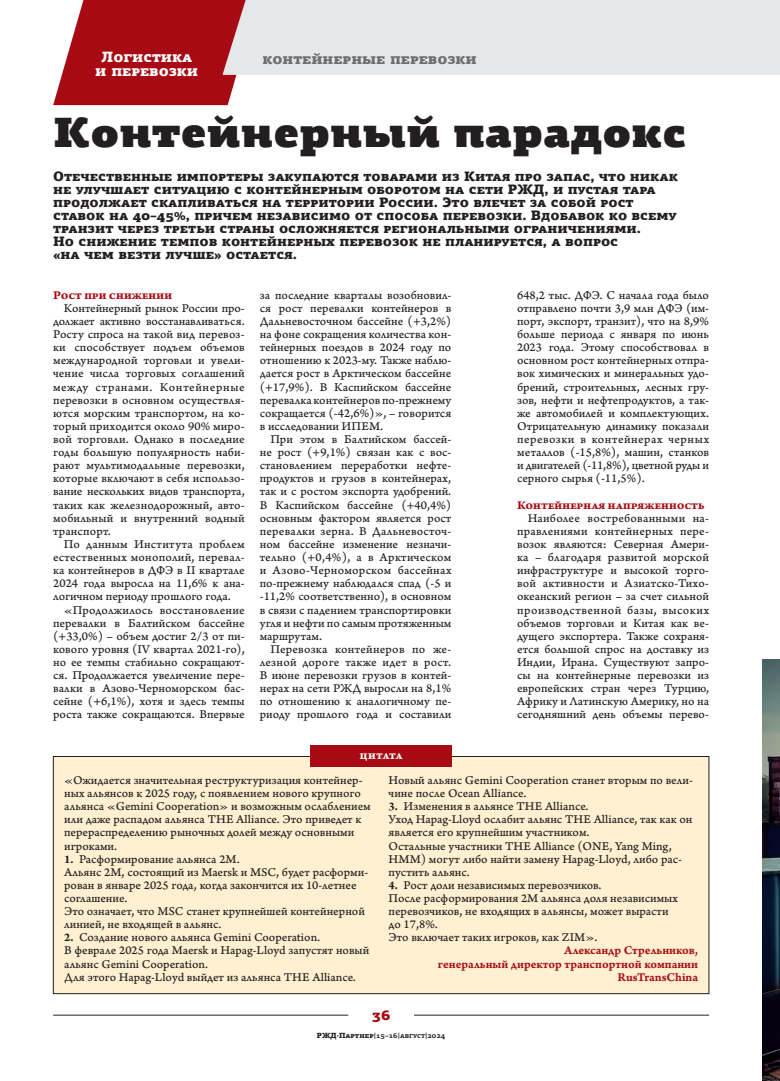
<style>
.page{position:relative;width:780px;height:1081px;background:#fff}
.page>*{position:absolute;margin:0;border:0;box-sizing:border-box;transform-origin:0 0}
.t1{font:900 42.5px "PF Agora Slab Pro";color:#231f20}
.t2{font:900 15px "PF Agora Slab Pro";color:#6d6e71}
.t3{font:900 15px/13.8px "PF Agora Slab Pro";color:#fff;text-align:center}
.t4{font:900 15px "PF Agora Slab Pro";color:#a70a12}
.t5{font:900 13.75px/13.1px "PF Agora Slab Pro";color:#231f20}
.t6{font:12.5px/13.1px "Arno Pro Caption";color:#231f20;text-align:justify}
.t7{font:12.5px/13.1px "Arno Pro Smbd Caption";letter-spacing:-.005em;color:#a70a12;text-align:right}
.t8{font:12.5px "Arno Pro Bold Caption";letter-spacing:-.025em;color:#a70a12}
.t9{font:12.5px "Arno Pro Bold Caption";letter-spacing:-.04em;color:#fff}
.t10{font:700 7.5px "PF Agora Slab Pro";color:#231f20}
.s1{font-family:"Arno Pro";font-weight:700}
.s2{font-weight:900}
</style>
<div class="page">
<svg style="left:53px;top:0;width:184px;height:105px;background:#af2128"></svg>
<div style="left:222px;top:0;width:540px;height:75px;background:#e6e7e9"></div>
<hr style="left:53px;top:1015px;width:295px;height:1px;background:#231f20">
<hr style="left:414px;top:1015px;width:295px;height:1px;background:#231f20">
<div style="left:762px;top:0;width:18px;height:75px;background:#e6e7e9"></div>
<div style="left:53px;top:756px;width:656px;height:237px;background:#fef0d0"></div>
<div style="left:53px;top:756px;width:656px;height:238px;border:1px solid #231f20"></div>
<div style="left:310px;top:745px;width:142px;height:21px;background:#a70a12"></div>
<img style="left:762px;top:659px;width:17px;height:422px">
<p class="t3" style="left:95px;top:50px;width:104px">Логистика и перевозки</p>
<p class="t2" style="left:262px;top:49px;width:216px">контейнерные перевозки</p>
<h1 class="t1" style="left:53px;top:103px;width:634px">Контейнерный парадокс</h1>
<p class="t5" style="left:53px;top:169px;width:626px">Отечественные импортеры закупаются товарами из Китая про запас, что никак не улучшает ситуацию с контейнерным оборотом на сети РЖД, и пустая тара продолжает скапливаться на территории России. Это влечет за собой рост ставок на 40–45%, причем независимо от способа перевозки. Вдобавок ко всему транзит через третьи страны осложняется региональными ограничениями.<br>Но снижение темпов контейнерных перевозок не планируется, а вопрос<br>«на чем везти лучше» остается.</p>
<p class="t8" style="left:53px;top:290px;width:121px">Рост при снижении</p>
<p class="t6" style="left:53px;top:302px;width:193px;text-indent:11px">Контейнерный рынок России про&shy;должает активно восстанавливаться.<br>Росту спроса на такой вид перевоз&shy;ки способствует подъем объемов международной торговли и увели&shy;чение числа торговых соглашений между странами. Контейнерные перевозки в основном осуществля&shy;ются морским транспортом, на ко&shy;торый приходится около 90% миро&shy;вой торговли. Однако в последние годы большую популярность наби&shy;рают мультимодальные перевозки, которые включают в себя использо&shy;вание нескольких видов транспорта, таких как железнодорожный, авто&shy;мобильный и внутренний водный транспорт.</p>
<p class="t6" style="left:53px;top:538px;width:193px;text-indent:11px">По данным Института проблем естественных монополий, перевал&shy;ка контейнеров в ДФЭ в II квартале 2024 года выросла на 11,6% к ана&shy;логичном периоду прошлого года.</p>
<p class="t6" style="left:53px;top:604px;width:193px;text-indent:11px">«Продолжилось восстановление перевалки в Балтийском бассейне (+33,0%) – объем достиг 2/3 от пи&shy;кового уровня (IV квартал 2021-го), но ее темпы стабильно сокращают&shy;ся. Продолжается увеличение пере&shy;валки в Азово-Черноморском бас&shy;сейне (+6,1%), хотя и здесь темпы роста также сокращаются. Впервые</p>
<p class="t6" style="left:260px;top:289px;width:193px">за последние кварталы возобновил&shy;ся рост перевалки контейнеров в Дальневосточном бассейне (+3,2%) на фоне сокращения количества кон&shy;тейнерных поездов в 2024 году по отношению к 2023-му. Также наблю&shy;дается рост в Арктическом бассейне (+17,9%). В Каспийском бассейне перевалка контейнеров по-прежнему сокращается (-42,6%)», – говорится в исследовании ИПЕМ.</p>
<p class="t6" style="left:260px;top:433px;width:193px;text-indent:11px">При этом в Балтийском бассей&shy;не рост (+9,1%) связан как с вос&shy;становлением переработки нефте&shy;продуктов и грузов в контейнерах, так и с ростом экспорта удобрений.<br>В Каспийском бассейне (+40,4%) основным фактором является рост перевалки зерна. В Дальневосточ&shy;ном бассейне изменение незначи&shy;тельно (+0,4%), а в Арктическом и Азово-Черноморском бассейнах по-прежнему наблюдался спад (-5 и -11,2% соответственно), в основном в связи с падением транспортировки угля и нефти по самым протяженным маршрутам.</p>
<p class="t6" style="left:260px;top:643px;width:193px;text-indent:11px">Перевозка контейнеров по же&shy;лезной дороге также идет в рост.<br>В июне перевозки грузов в контей&shy;нерах на сети РЖД выросли на 8,1% по отношению к аналогичному пе&shy;риоду прошлого года и составили</p>
<p class="t9" style="left:359px;top:750px;width:45px">цитата</p>
<p class="t6" style="left:517px;top:289px;width:193px">648,2 тыс. ДФЭ. С начала года было отправлено почти 3,9 млн ДФЭ (им&shy;порт, экспорт, транзит), что на 8,9% больше периода с января по июнь 2023 года. Этому способствовал в основном рост контейнерных отпра&shy;вок химических и минеральных удо&shy;брений, строительных, лесных гру&shy;зов, нефти и нефтепродуктов, а так&shy;же автомобилей и комплектующих.<br>Отрицательную динамику показали перевозки в контейнерах черных металлов (-15,8%), машин, станков и двигателей (-11,8%), цветной руды и серного сырья (-11,5%).</p>
<p class="t8" style="left:517px;top:500px;width:189px">Контейнерная напряженность</p>
<p class="t6" style="left:517px;top:512px;width:193px;text-indent:11px">Наиболее востребованными на&shy;правлениями контейнерных пере&shy;возок являются: Северная Амери&shy;ка – благодаря развитой морской инфраструктуре и высокой торго&shy;вой активности и Азиатско-Тихо&shy;океанский регион – за счет сильной производственной базы, высоких объемов торговли и Китая как ве&shy;дущего экспортера. Также сохраня&shy;ется большой спрос на доставку из Индии, Ирана. Существуют запро&shy;сы на контейнерные перевозки из европейских стран через Турцию, Африку и Латинскую Америку, но на сегодняшний день объемы перево-</p>
<p class="t6" style="left:64px;top:774px;width:308px;text-align:left">«Ожидается значительная реструктуризация контейнер&shy;ных альянсов к 2025 году, с появлением нового крупного альянса «Gemini Cooperation» и возможным ослаблением или даже распадом альянса THE Alliance. Это приведет к перераспределению рыночных долей между основными игроками.</p>
<p class="t6" style="left:64px;top:853px;width:306px;text-align:left"><span class="s1">1.</span> Расформирование альянса 2M.<br>Альянс 2M, состоящий из Maersk и MSC, будет расформи&shy;рован в январе 2025 года, когда закончится их 10-летнее соглашение.<br>Это означает, что MSC станет крупнейшей контейнерной линией, не входящей в альянс.</p>
<p class="t6" style="left:64px;top:931px;width:307px;text-align:left"><span class="s1">2.</span> Создание нового альянса Gemini Cooperation.<br>В феврале 2025 года Maersk и Hapag-Lloyd запустят новый альянс Gemini Cooperation.<br>Для этого Hapag-Lloyd выйдет из альянса THE Alliance.</p>
<p class="t6" style="left:388px;top:774px;width:306px">Новый альянс Gemini Cooperation станет вторым по вели&shy;чине после Ocean Alliance.</p>
<p class="t6" style="left:388px;top:800px;width:305px;text-align:left"><span class="s1">3.</span> Изменения в альянсе THE Alliance.<br>Уход Hapag-Lloyd ослабит альянс THE Alliance, так как он является его крупнейшим участником.<br>Остальные участники THE Alliance (ONE, Yang Ming, HMM) могут либо найти замену Hapag-Lloyd, либо рас&shy;пустить альянс.</p>
<p class="t6" style="left:388px;top:879px;width:291px;text-align:left"><span class="s1">4.</span> Рост доли независимых перевозчиков.<br>После расформирования 2M альянса доля независимых перевозчиков, не входящих в альянсы, может вырасти до 17,8%.<br>Это включает таких игроков, как ZIM».</p>
<p class="t7" style="left:438px;top:945px;width:262px">Александр Стрельников,<br>генеральный директор транспортной компании<br>RusTransChina</p>
<p class="t4" style="left:371px;top:1004px;width:20px">36</p>
<p class="t10" style="left:317px;top:1031px;width:130px"><span class="s2">РЖД·Партнер</span>|15–16|август|2024</p>
</div>
